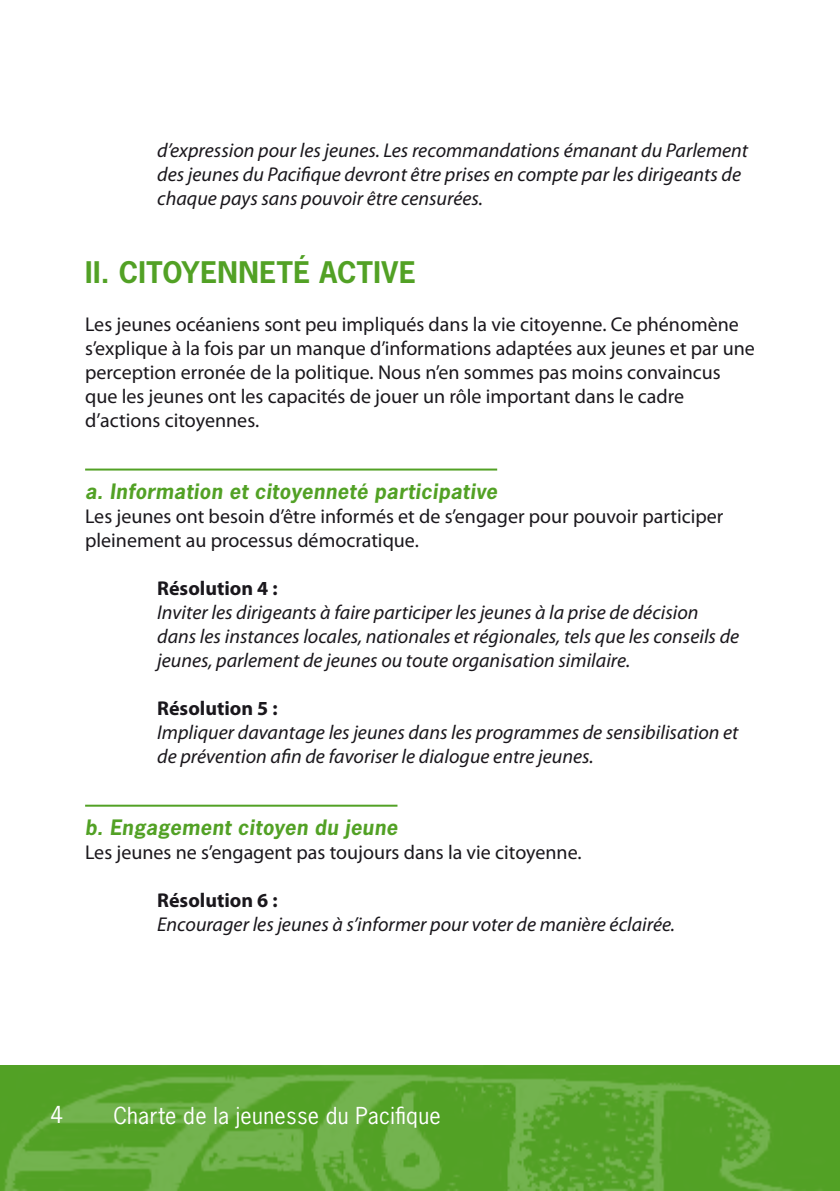
<style>
.page{position:relative;width:840px;height:1191px;background:#fff}
.page>*{position:absolute;margin:0;border:0;box-sizing:border-box;transform-origin:0 0}
.t1{font:700 28px "News Gothic Std";letter-spacing:.015em;color:#52a125}
.t2{font:22px "News Gothic Std";letter-spacing:.015em;color:#fff}
.t3{font:italic 20px/24px "Myriad Pro";color:#1a171c}
.t4{font:20px/24px "Myriad Pro";color:#1a171c}
.t5{font:italic 700 20px "News Gothic Std";letter-spacing:.025em;color:#52a125}
.t6{font:700 20px "Myriad Pro";color:#1a171c}
</style>
<div class="page">
<img style="left:0;top:1065px;width:839px;height:126px">
<hr style="left:839px;top:1065px;width:1px;height:126px;background:#52a125">
<hr style="left:85px;top:468px;width:412px;height:2px;background:#52a125">
<hr style="left:85px;top:804px;width:312px;height:2px;background:#52a125">
<p class="t3" style="left:157px;top:138px;width:592px">d’expression pour les jeunes. Les recommandations émanant du Parlement des jeunes du Pacifique devront être prises en compte par les dirigeants de chaque pays sans pouvoir être censurées.</p>
<h1 class="t1" style="left:85px;top:254px;width:329px">II . CITOYENNETÉ ACTIVE</h1>
<p class="t4" style="left:85px;top:312px;width:671px">Les jeunes océaniens sont peu impliqués dans la vie citoyenne. Ce phénomène s’explique à la fois par un manque d’informations adaptées aux jeunes et par une perception erronée de la politique. Nous n’en sommes pas moins convaincus que les jeunes ont les capacités de jouer un rôle important dans le cadre d’actions citoyennes.</p>
<p class="t5" style="left:85px;top:478px;width:413px">a. Information et citoyenneté participative</p>
<p class="t4" style="left:85px;top:504px;width:639px">Les jeunes ont besoin d’être informés et de s’engager pour pouvoir participer pleinement au processus démocratique.</p>
<p class="t6" style="left:157px;top:575px;width:122px">Résolution 4 :</p>
<p class="t3" style="left:157px;top:600px;width:583px">Inviter les dirigeants à faire participer les jeunes à la prise de décision dans les instances locales, nationales et régionales, tels que les conseils de jeunes, parlement de jeunes ou toute organisation similaire.</p>
<p class="t6" style="left:157px;top:695px;width:122px">Résolution 5 :</p>
<p class="t3" style="left:157px;top:720px;width:582px">Impliquer davantage les jeunes dans les programmes de sensibilisation et de prévention afin de favoriser le dialogue entre jeunes.</p>
<p class="t5" style="left:85px;top:814px;width:314px">b. Engagement citoyen du jeune</p>
<p class="t4" style="left:85px;top:840px;width:498px">Les jeunes ne s’engagent pas toujours dans la vie citoyenne.</p>
<p class="t6" style="left:157px;top:887px;width:122px">Résolution 6 :</p>
<p class="t3" style="left:157px;top:912px;width:519px">Encourager les jeunes à s’informer pour voter de manière éclairée.</p>
<p class="t2" style="left:113px;top:1101px;width:328px">Charte de la jeunesse du Pacifique</p>
</div>
